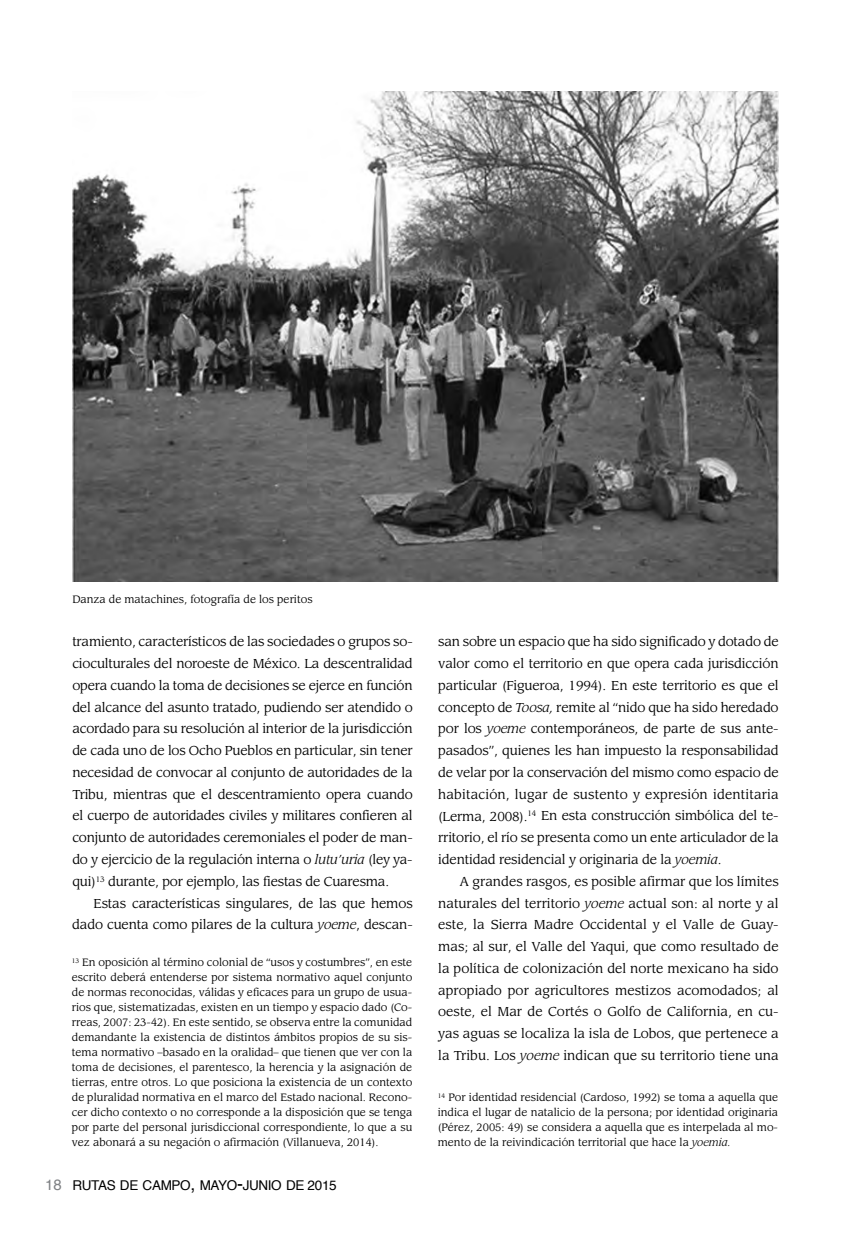
<style>
.page{position:relative;width:851px;height:1255px;background:#fff}
.page>*{position:absolute;margin:0;border:0;box-sizing:border-box;transform-origin:0 0}
.t1{font:13.5px "Helvetica";letter-spacing:-.025em;color:#000}
.t2{font:12.75px/21.8px "Leawood";letter-spacing:-.01em;color:#000;text-align:justify}
.t3{font:10.5px/15px "Leawood";color:#000;text-align:justify}
.s1{font-style:italic}
.s2{font-size:15px;color:#808285}
.s3{font-size:18px}
</style>
<div class="page">
<img style="left:72px;top:91px;width:706px;height:490px">
<p class="t3" style="left:72px;top:592px;width:242px">Danza de matachines, fotografía de los peritos</p>
<p class="t2" style="left:72px;top:631px;width:342px">tramiento, característicos de las sociedades o grupos so&shy;cioculturales del noroeste de México. La descentralidad opera cuando la toma de decisiones se ejerce en función del alcance del asunto tratado, pudiendo ser atendido o acordado para su resolución al interior de la jurisdicción de cada uno de los Ocho Pueblos en particular, sin tener necesidad de convocar al conjunto de autoridades de la Tribu, mientras que el descentramiento opera cuando el cuerpo de autoridades civiles y militares confieren al conjunto de autoridades ceremoniales el poder de man&shy;do y ejercicio de la regulación interna o <span class="s1">lutu’uria</span> (ley ya&shy;qui)<sup>13</sup> durante, por ejemplo, las fiestas de Cuaresma.</p>
<p class="t2" style="left:72px;top:892px;width:342px;text-align:right">Estas características singulares, de las que hemos dado cuenta como pilares de la cultura <span class="s1">yoeme</span>, descan-</p>
<p class="t3" style="left:72px;top:955px;width:342px"><sup>13</sup> En oposición al término colonial de “usos y costumbres”, en este escrito deberá entenderse por sistema normativo aquel conjunto de normas reconocidas, válidas y eficaces para un grupo de usua&shy;rios que, sistematizadas, existen en un tiempo y espacio dado (Co&shy;rreas, 2007: 23-42). En este sentido, se observa entre la comunidad demandante la existencia de distintos ámbitos propios de su sis&shy;tema normativo –basado en la oralidad– que tienen que ver con la toma de decisiones, el parentesco, la herencia y la asignación de tierras, entre otros. Lo que posiciona la existencia de un contexto de pluralidad normativa en el marco del Estado nacional. Recono&shy;cer dicho contexto o no corresponde a la disposición que se tenga por parte del personal jurisdiccional correspondiente, lo que a su vez abonará a su negación o afirmación (Villanueva, 2014).</p>
<p class="t1" style="left:45px;top:1175px;width:293px"><span class="s2">18</span> RUTAS DE CAMPO<span class="s3">,</span> MAYO<span class="s3">-</span>JUNIO DE 2015</p>
<p class="t2" style="left:438px;top:631px;width:342px">san sobre un espacio que ha sido significado y dotado de valor como el territorio en que opera cada jurisdicción particular (Figueroa, 1994). En este territorio es que el concepto de <span class="s1">Toosa,</span> remite al “nido que ha sido heredado por los <span class="s1">yoeme</span> contemporáneos, de parte de sus ante&shy;pasados”, quienes les han impuesto la responsabilidad de velar por la conservación del mismo como espacio de habitación, lugar de sustento y expresión identitaria (Lerma, 2008).<sup>14</sup> En esta construcción simbólica del te&shy;rritorio, el río se presenta como un ente articulador de la identidad residencial y originaria de la <span class="s1">yoemia</span>.</p>
<p class="t2" style="left:438px;top:870px;width:342px;text-indent:21px">A grandes rasgos, es posible afirmar que los límites naturales del territorio <span class="s1">yoeme</span> actual son: al norte y al este, la Sierra Madre Occidental y el Valle de Guay&shy;mas; al sur, el Valle del Yaqui, que como resultado de la política de colonización del norte mexicano ha sido apropiado por agricultores mestizos acomodados; al oeste, el Mar de Cortés o Golfo de California, en cu&shy;yas aguas se localiza la isla de Lobos, que pertenece a la Tribu. Los <span class="s1">yoeme</span> indican que su territorio tiene una</p>
<p class="t3" style="left:437px;top:1090px;width:342px"><sup>14</sup> Por identidad residencial (Cardoso, 1992) se toma a aquella que indica el lugar de natalicio de la persona; por identidad originaria (Pérez, 2005: 49) se considera a aquella que es interpelada al mo&shy;mento de la reivindicación territorial que hace la <span class="s1">yoemia.</span></p>
</div>
